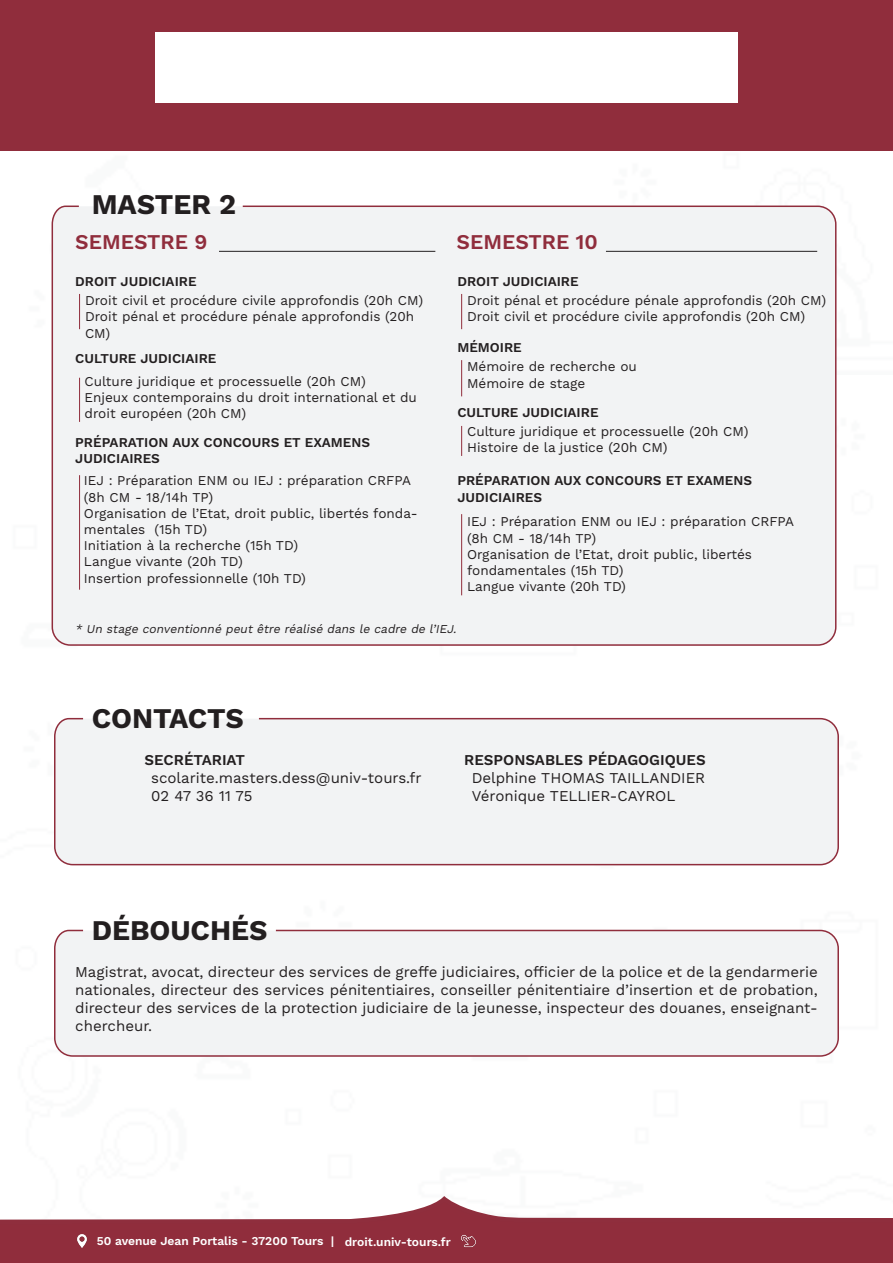
<style>
.page{position:relative;width:893px;height:1263px;background:#fff}
.page>*{position:absolute;margin:0;border:0;box-sizing:border-box;transform-origin:0 0}
.Master{font:700 28.5px "Work Sans";color:#231f20}
.Semestre{font:600 21px "Work Sans";color:#902d3c}
.Texte{font:15px/18px "Work Sans";color:#231f20;text-align:justify}
.Enseignements{font:600 15px "Work Sans";color:#231f20}
.Texte-2{font:13.5px/16.2px "Work Sans";color:#231f20}
.Enseignements-2{font:600 13.5px/16.2px "Work Sans";color:#231f20}
.Texte-3{font:italic 12px "Work Sans";color:#231f20}
.Semestre-2{font:600 12px "Work Sans";color:#fff}
</style>
<div class="page">
<div style="left:0;top:0;width:893px;height:151px;background:#902d3c"></div>
<div style="left:155px;top:32px;width:583px;height:71px;background:#fff"></div>
<div style="left:0;top:1221px;width:893px;height:42px;background:#902d3c"></div>
<img style="left:77px;top:1235px;width:10px;height:12px">
<img style="left:461px;top:1235px;width:15px;height:13px">
<svg style="left:0;top:1196px;width:893px;height:25px"></svg>
<div style="left:54px;top:929px;width:785px;height:128px;background:#f2f3f4"></div>
<div style="left:51px;top:205px;width:786px;height:441px;background:#f2f3f4"></div>
<hr style="left:219px;top:251px;width:216px;height:1px;background:#231f20">
<hr style="left:606px;top:251px;width:211px;height:1px;background:#231f20">
<hr style="left:79px;top:378px;width:1px;height:44px;background:#902d3c">
<hr style="left:461px;top:360px;width:1px;height:36px;background:#902d3c">
<hr style="left:79px;top:294px;width:1px;height:35px;background:#902d3c">
<hr style="left:461px;top:294px;width:1px;height:35px;background:#902d3c">
<hr style="left:79px;top:475px;width:1px;height:115px;background:#902d3c">
<hr style="left:461px;top:426px;width:1px;height:30px;background:#902d3c">
<hr style="left:461px;top:514px;width:1px;height:81px;background:#902d3c">
<div style="left:54px;top:717px;width:785px;height:149px;background:#f2f3f4"></div>
<p class="Master" style="left:92px;top:188px;width:146px">MASTER 2</p>
<p class="Semestre" style="left:75px;top:230px;width:134px">SEMESTRE 9</p>
<p class="Semestre" style="left:457px;top:230px;width:143px">SEMESTRE 10</p>
<p class="Enseignements-2" style="left:75px;top:274px;width:123px">DROIT JUDICIAIRE</p>
<p class="Enseignements-2" style="left:457px;top:274px;width:123px">DROIT JUDICIAIRE</p>
<p class="Texte-2" style="left:85px;top:293px;width:340px">Droit civil et procédure civile approfondis (20h CM)</p>
<p class="Texte-2" style="left:85px;top:309px;width:331px">Droit pénal et procédure pénale approfondis (20h<br>CM)</p>
<p class="Texte-2" style="left:467px;top:293px;width:361px">Droit pénal et procédure pénale approfondis (20h CM)</p>
<p class="Texte-2" style="left:467px;top:309px;width:340px">Droit civil et procédure civile approfondis (20h CM)</p>
<p class="Enseignements-2" style="left:457px;top:340px;width:66px">MÉMOIRE</p>
<p class="Enseignements-2" style="left:75px;top:351px;width:143px">CULTURE JUDICIAIRE</p>
<p class="Texte-2" style="left:85px;top:374px;width:283px">Culture juridique et processuelle (20h CM)</p>
<p class="Texte-2" style="left:85px;top:390px;width:334px">Enjeux contemporains du droit international et du droit européen (20h CM)</p>
<p class="Enseignements-2" style="left:75px;top:435px;width:296px">PRÉPARATION AUX CONCOURS ET EXAMENS<br>JUDICIAIRES</p>
<p class="Texte-2" style="left:467px;top:359px;width:171px">Mémoire de recherche ou</p>
<p class="Texte-2" style="left:467px;top:376px;width:120px">Mémoire de stage</p>
<p class="Enseignements-2" style="left:457px;top:405px;width:143px">CULTURE JUDICIAIRE</p>
<p class="Texte-2" style="left:467px;top:424px;width:283px">Culture juridique et processuelle (20h CM)</p>
<p class="Texte-2" style="left:467px;top:440px;width:202px">Histoire de la justice (20h CM)</p>
<p class="Enseignements-2" style="left:457px;top:473px;width:296px">PRÉPARATION AUX CONCOURS ET EXAMENS<br>JUDICIAIRES</p>
<p class="Texte-2" style="left:84px;top:473px;width:328px">IEJ : Préparation ENM ou IEJ : préparation CRFPA (8h CM - 18/14h TP)</p>
<p class="Texte-2" style="left:84px;top:506px;width:335px">Organisation de l’Etat, droit public, libertés fonda&shy;mentales (15h TD)</p>
<p class="Texte-2" style="left:84px;top:538px;width:216px">Initiation à la recherche (15h TD)</p>
<p class="Texte-2" style="left:84px;top:554px;width:160px">Langue vivante (20h TD)</p>
<p class="Texte-2" style="left:84px;top:570px;width:223px">Insertion professionnelle (10h TD)</p>
<p class="Texte-3" style="left:75px;top:621px;width:385px">* Un stage conventionné peut être réalisé dans le cadre de l’IEJ.</p>
<p class="Texte-2" style="left:467px;top:514px;width:328px">IEJ : Préparation ENM ou IEJ : préparation CRFPA (8h CM - 18/14h TP)</p>
<p class="Texte-2" style="left:467px;top:547px;width:286px">Organisation de l’Etat, droit public, libertés fondamentales (15h TD)</p>
<p class="Texte-2" style="left:467px;top:579px;width:160px">Langue vivante (20h TD)</p>
<p class="Master" style="left:92px;top:702px;width:154px">CONTACTS</p>
<p class="Enseignements" style="left:145px;top:751px;width:102px">SECRÉTARIAT</p>
<p class="Texte" style="left:151px;top:770px;width:272px">scolarite.masters.dess@univ-tours.fr</p>
<p class="Texte" style="left:151px;top:788px;width:103px">02 47 36 11 75</p>
<p class="Enseignements" style="left:464px;top:751px;width:243px">RESPONSABLES PÉDAGOGIQUES</p>
<p class="Texte" style="left:472px;top:770px;width:235px">Delphine THOMAS TAILLANDIER</p>
<p class="Texte" style="left:472px;top:788px;width:205px">Véronique TELLIER-CAYROL</p>
<p class="Master" style="left:92px;top:914px;width:177px">DÉBOUCHÉS</p>
<p class="Texte" style="left:75px;top:963px;width:744px">Magistrat, avocat, directeur des services de greffe judiciaires, officier de la police et de la gendarmerie nationales, directeur des services pénitentiaires, conseiller pénitentiaire d’insertion et de probation, directeur des services de la protection judiciaire de la jeunesse, inspecteur des douanes, enseignant&shy;chercheur.</p>
<p class="Semestre-2" style="left:97px;top:1234px;width:239px">50 avenue Jean Portalis - 37200 Tours |</p>
<p class="Semestre-2" style="left:345px;top:1234px;width:108px">droit.univ-tours.fr</p>
</div>
